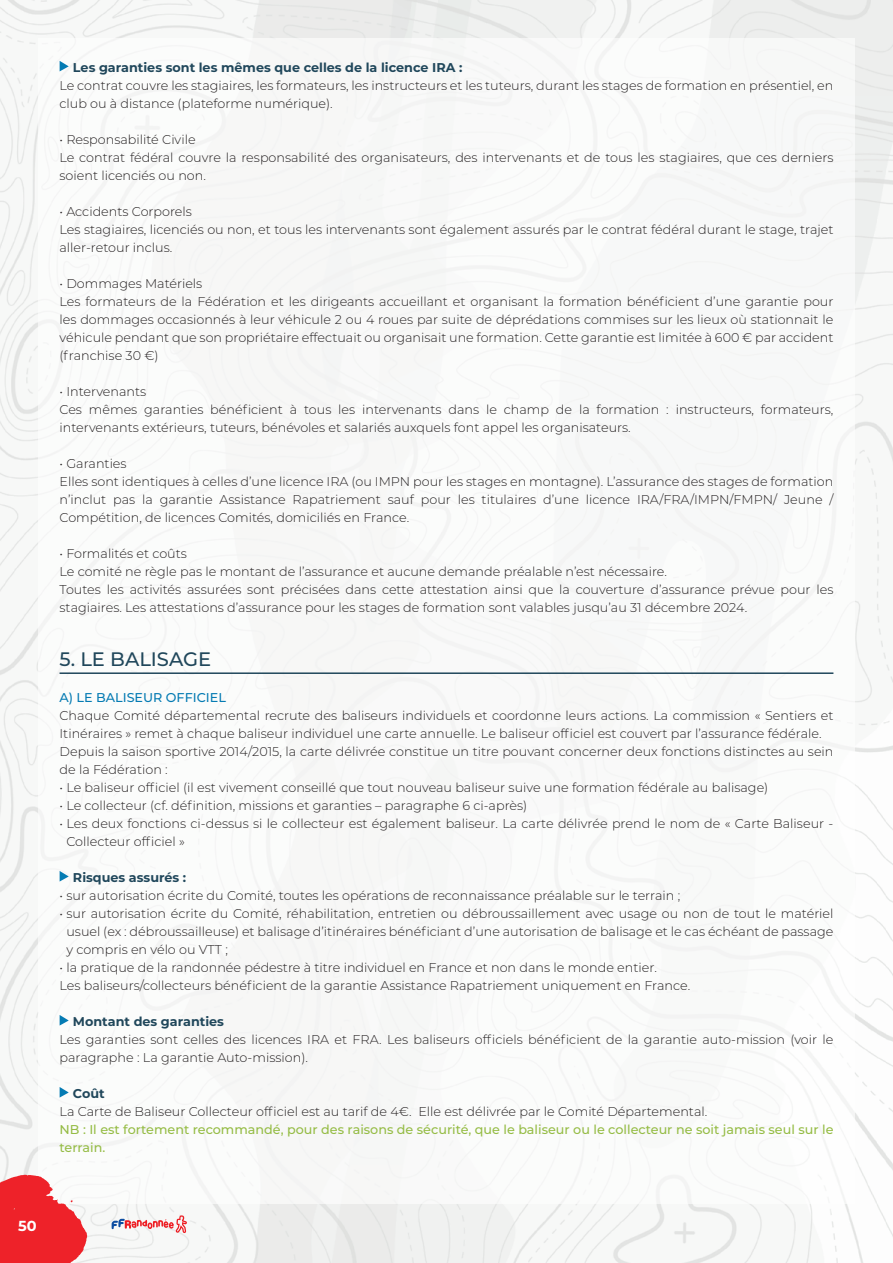
<style>
.page{position:relative;width:893px;height:1263px;background:#fff}
.page>*{position:absolute;margin:0;border:0;box-sizing:border-box;transform-origin:0 0}
.t1{font:500 19.5px "Montserrat";color:#20475b}
.t2{font:700 14.55px "Montserrat";color:#fff}
.t3{font:300 12.75px/18px "Montserrat";color:#231f20}
.t4{font:500 12.75px/18px "Montserrat";color:#95bc45}
.t5{font:700 12.75px "Montserrat";color:#20475b}
.t6{font:500 12.75px "Montserrat";color:#057bb3}
</style>
<div class="page">
<img style="left:0;top:0;width:893px;height:1263px">
<div style="left:38px;top:38px;width:817px;height:1165px;background:#fff"></div>
<svg style="left:0;top:1175px;width:87px;height:88px"></svg>
<svg style="left:112px;top:1215px;width:75px;height:18px"></svg>
<hr style="left:60px;top:672px;width:773px;height:2px;background:#20475b">
<svg style="left:60px;top:61px;width:9px;height:10px"></svg>
<svg style="left:60px;top:871px;width:9px;height:10px"></svg>
<svg style="left:60px;top:1015px;width:9px;height:10px"></svg>
<svg style="left:60px;top:1087px;width:9px;height:10px"></svg>
<p class="t5" style="left:73px;top:58px;width:391px">Les garanties sont les mêmes que celles de la licence IRA :</p>
<p class="t3" style="left:60px;top:76px;width:775px">Le contrat couvre les stagiaires, les formateurs, les instructeurs et les tuteurs, durant les stages de formation en présentiel, en club ou à distance (plateforme numérique).</p>
<p class="t3" style="left:60px;top:130px;width:775px">• Responsabilité Civile<br>Le contrat fédéral couvre la responsabilité des organisateurs, des intervenants et de tous les stagiaires, que ces derniers soient licenciés ou non.</p>
<p class="t3" style="left:60px;top:202px;width:775px">• Accidents Corporels<br>Les stagiaires, licenciés ou non, et tous les intervenants sont également assurés par le contrat fédéral durant le stage, trajet aller-retour inclus.</p>
<p class="t3" style="left:60px;top:274px;width:775px">• Dommages Matériels<br>Les formateurs de la Fédération et les dirigeants accueillant et organisant la formation bénéficient d’une garantie pour les dommages occasionnés à leur véhicule 2 ou 4 roues par suite de déprédations commises sur les lieux où stationnait le véhicule pendant que son propriétaire effectuait ou organisait une formation. Cette garantie est limitée à 600 € par accident (franchise 30 €)</p>
<p class="t3" style="left:60px;top:382px;width:775px">• Intervenants<br>Ces mêmes garanties bénéficient à tous les intervenants dans le champ de la formation : instructeurs, formateurs, intervenants extérieurs, tuteurs, bénévoles et salariés auxquels font appel les organisateurs.</p>
<p class="t3" style="left:60px;top:454px;width:775px">• Garanties<br>Elles sont identiques à celles d’une licence IRA (ou IMPN pour les stages en montagne). L’assurance des stages de formation n’inclut pas la garantie Assistance Rapatriement sauf pour les titulaires d’une licence IRA/FRA/IMPN/FMPN/ Jeune / Compétition, de licences Comités, domiciliés en France.</p>
<p class="t3" style="left:60px;top:544px;width:775px">• Formalités et coûts<br>Le comité ne règle pas le montant de l’assurance et aucune demande préalable n’est nécessaire.<br>Toutes les activités assurées sont précisées dans cette attestation ainsi que la couverture d’assurance prévue pour les stagiaires. Les attestations d’assurance pour les stages de formation sont valables jusqu’au 31 décembre 2024.</p>
<h1 class="t1" style="left:60px;top:645px;width:153px">5. LE BALISAGE</h1>
<p class="t6" style="left:60px;top:689px;width:168px">A) LE BALISEUR OFFICIEL</p>
<p class="t3" style="left:60px;top:706px;width:775px">Chaque Comité départemental recrute des baliseurs individuels et coordonne leurs actions. La commission « Sentiers et Itinéraires » remet à chaque baliseur individuel une carte annuelle. Le baliseur officiel est couvert par l’assurance fédérale.<br>Depuis la saison sportive 2014/2015, la carte délivrée constitue un titre pouvant concerner deux fonctions distinctes au sein de la Fédération :</p>
<p class="t3" style="left:60px;top:778px;width:710px">• Le baliseur officiel (il est vivement conseillé que tout nouveau baliseur suive une formation fédérale au balisage)</p>
<p class="t3" style="left:60px;top:796px;width:469px">• Le collecteur (cf. définition, missions et garanties – paragraphe 6 ci-après)</p>
<p class="t3" style="left:66px;top:814px;width:768px;text-indent:-7px">• Les deux fonctions ci-dessus si le collecteur est également baliseur. La carte délivrée prend le nom de « Carte Baliseur -<br>Collecteur officiel »</p>
<p class="t5" style="left:73px;top:868px;width:115px">Risques assurés :</p>
<p class="t3" style="left:60px;top:886px;width:622px">• sur autorisation écrite du Comité, toutes les opérations de reconnaissance préalable sur le terrain ;</p>
<p class="t3" style="left:66px;top:904px;width:769px;text-align:justify;text-indent:-7px">• sur autorisation écrite du Comité, réhabilitation, entretien ou débroussaillement avec usage ou non de tout le matériel usuel (ex : débroussailleuse) et balisage d’itinéraires bénéficiant d’une autorisation de balisage et le cas échéant de passage y compris en vélo ou VTT ;</p>
<p class="t3" style="left:60px;top:958px;width:632px">• la pratique de la randonnée pédestre à titre individuel en France et non dans le monde entier.<br>Les baliseurs/collecteurs bénéficient de la garantie Assistance Rapatriement uniquement en France.</p>
<p class="t5" style="left:73px;top:1012px;width:153px">Montant des garanties</p>
<p class="t3" style="left:60px;top:1030px;width:775px">Les garanties sont celles des licences IRA et FRA. Les baliseurs officiels bénéficient de la garantie auto-mission (voir le paragraphe : La garantie Auto-mission).</p>
<p class="t5" style="left:73px;top:1084px;width:33px">Coût</p>
<p class="t3" style="left:60px;top:1102px;width:649px">La Carte de Baliseur Collecteur officiel est au tarif de 4€. Elle est délivrée par le Comité Départemental.</p>
<p class="t4" style="left:60px;top:1120px;width:775px">NB : Il est fortement recommandé, pour des raisons de sécurité, que le baliseur ou le collecteur ne soit jamais seul sur le terrain.</p>
<p class="t2" style="left:18px;top:1215px;width:20px">50</p>
</div>
